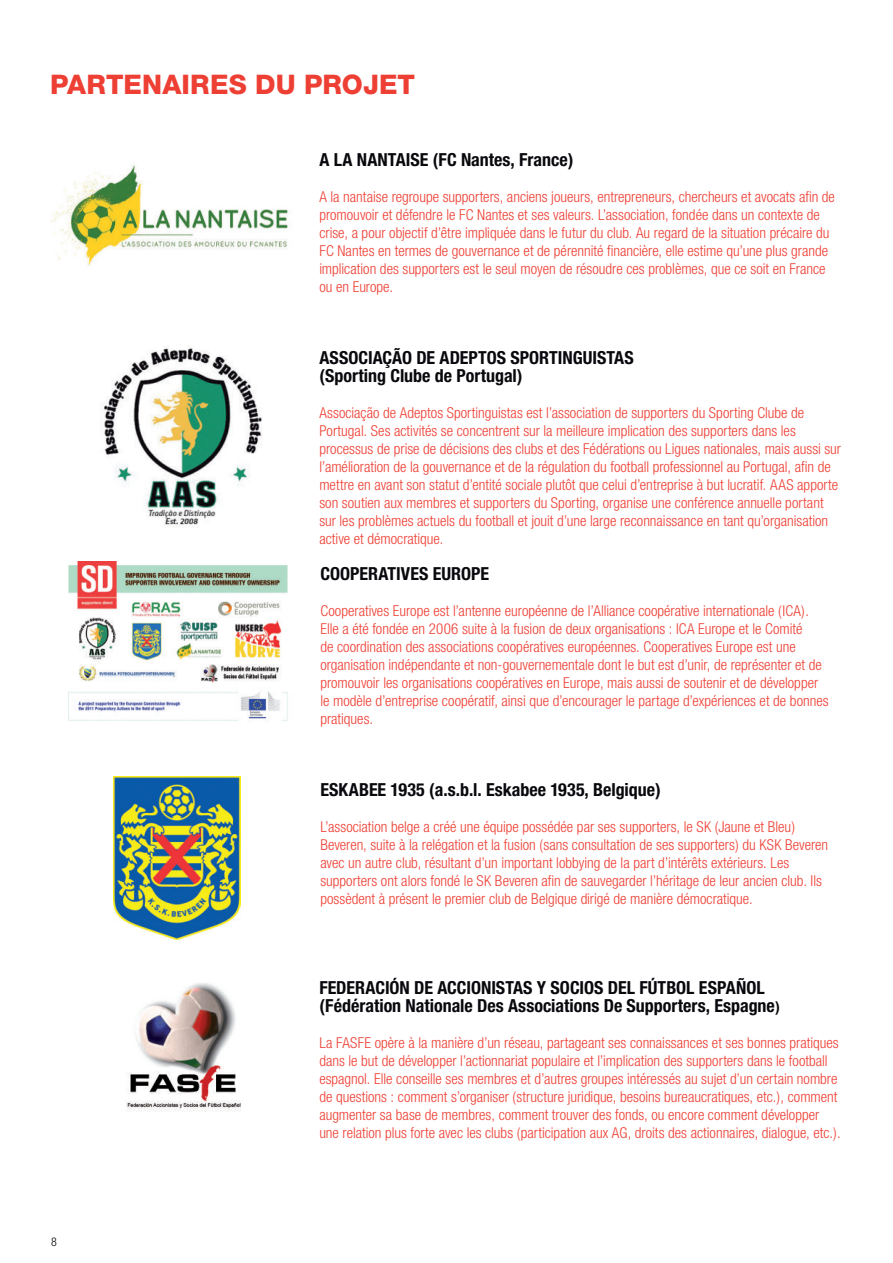
<style>
.page{position:relative;width:893px;height:1263px;background:#fff}
.page>*{position:absolute;margin:0;border:0;box-sizing:border-box;transform-origin:0 0}
.t1{font:800 27px "Helvetica Neue";letter-spacing:.005em;color:#ee3f34}
.t2{font:700 condensed 18px/18px "Helvetica Neue";color:#08080d}
.t3{font:300 condensed 15px/18px "Helvetica Neue";color:#ee3f34}
.t4{font:300 condensed 12px "Helvetica Neue";color:#08080d}
.s1{font-size:15px}
</style>
<div class="page">
<img style="left:51px;top:164px;width:237px;height:102px">
<img style="left:104px;top:346px;width:158px;height:181px">
<img style="left:68px;top:562px;width:220px;height:159px">
<img style="left:113px;top:777px;width:127px;height:162px">
<img style="left:126px;top:983px;width:115px;height:129px">
<h1 class="t1" style="left:50px;top:68px;width:367px">PARTENAIRES DU PROJET</h1>
<p class="t2" style="left:319px;top:150px;width:256px">A LA NANTAISE (FC Nantes, France)</p>
<p class="t3" style="left:319px;top:187px;width:517px">A la nantaise regroupe supporters, anciens joueurs, entrepreneurs, chercheurs et avocats afin de promouvoir et défendre le FC Nantes et ses valeurs. L’association, fondée dans un contexte de crise, a pour objectif d’être impliquée dans le futur du club. Au regard de la situation précaire du FC Nantes en termes de gouvernance et de pérennité financière, elle estime qu’une plus grande implication des supporters est le seul moyen de résoudre ces problèmes, que ce soit en France ou en Europe.</p>
<p class="t2" style="left:319px;top:348px;width:316px">ASSOCIAÇÃO DE ADEPTOS SPORTINGUISTAS (Sporting Clube de Portugal)</p>
<p class="t3" style="left:319px;top:403px;width:523px">Associação de Adeptos Sportinguistas est l’association de supporters du Sporting Clube de Portugal. Ses activités se concentrent sur la meilleure implication des supporters dans les processus de prise de décisions des clubs et des Fédérations ou Ligues nationales, mais aussi sur l’amélioration de la gouvernance et de la régulation du football professionnel au Portugal, afin de mettre en avant son statut d’entité sociale plutôt que celui d’entreprise à but lucratif. AAS apporte son soutien aux membres et supporters du Sporting, organise une conférence annuelle portant sur les problèmes actuels du football et jouit d’une large reconnaissance en tant qu’organisation active et démocratique.</p>
<p class="t2" style="left:320px;top:564px;width:170px">COOPERATIVES EUROPE</p>
<p class="t3" style="left:320px;top:601px;width:510px">Cooperatives Europe est l’antenne européenne de l’Alliance coopérative internationale (ICA).<br>Elle a été fondée en 2006 suite à la fusion de deux organisations : ICA Europe et le Comité<br>de coordination des associations coopératives européennes. Cooperatives Europe est une organisation indépendante et non-gouvernementale dont le but est d’unir, de représenter et de promouvoir les organisations coopératives en Europe, mais aussi de soutenir et de développer le modèle d’entreprise coopératif, ainsi que d’encourager le partage d’expériences et de bonnes pratiques.</p>
<p class="t2" style="left:320px;top:780px;width:342px">ESKABEE 1935 (a.s.b.l. Eskabee 1935, Belgique)</p>
<p class="t3" style="left:320px;top:817px;width:509px">L’association belge a créé une équipe possédée par ses supporters, le SK (Jaune et Bleu)<br>Beveren, suite à la relégation et la fusion (sans consultation de ses supporters) du KSK Beveren avec un autre club, résultant d’un important lobbying de la part d’intérêts extérieurs. Les supporters ont alors fondé le SK Beveren afin de sauvegarder l’héritage de leur ancien club. Ils possèdent à présent le premier club de Belgique dirigé de manière démocratique.</p>
<p class="t4" style="left:51px;top:1234px;width:7px">8</p>
<p class="t2" style="left:319px;top:978px;width:462px">FEDERACIÓN DE ACCIONISTAS Y SOCIOS DEL FÚTBOL ESPAÑOL (Fédération Nationale Des Associations De Supporters, Espagne<span class="s1">)</span></p>
<p class="t3" style="left:319px;top:1033px;width:523px">La FASFE opère à la manière d’un réseau, partageant ses connaissances et ses bonnes pratiques dans le but de développer l’actionnariat populaire et l’implication des supporters dans le football espagnol. Elle conseille ses membres et d’autres groupes intéressés au sujet d’un certain nombre de questions : comment s’organiser (structure juridique, besoins bureaucratiques, etc.), comment augmenter sa base de membres, comment trouver des fonds, ou encore comment développer une relation plus forte avec les clubs (participation aux AG, droits des actionnaires, dialogue, etc.).</p>
</div>
